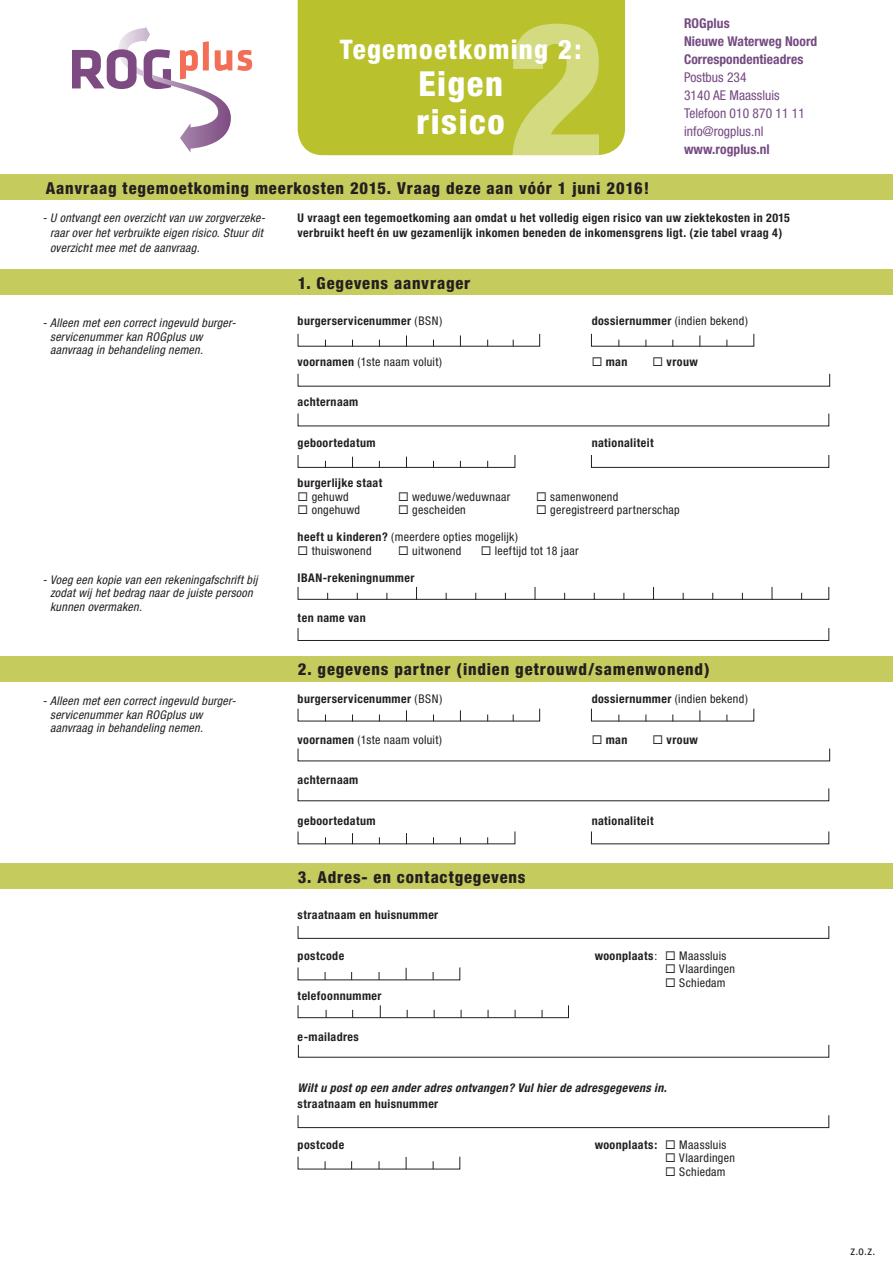
<style>
.page{position:relative;width:893px;height:1263px;background:#fff}
.page>*{position:absolute;margin:0;border:0;box-sizing:border-box;transform-origin:0 0}
.t1{font:800 condensed 191.55px "Helvetica Neue";color:#fff}
.t2{font:800 condensed 34.5px/37.5px "Helvetica Neue";letter-spacing:.045em;color:#fff}
.t3{font:800 condensed 27px "Helvetica Neue";letter-spacing:.045em;color:#fff}
.t4{font:800 condensed 16.5px "Helvetica Neue";letter-spacing:.05em;color:#231f20}
.t5{font:700 condensed 13.5px/18px "Helvetica Neue";letter-spacing:.005em;color:#754a82}
.t6{font:condensed 13.5px/18px "Helvetica Neue";letter-spacing:.005em;color:#754a82}
.t7{font:700 condensed 12px/15px "Helvetica Neue";letter-spacing:.035em;color:#231f20}
.t8{font:italic condensed 12px/13.5px "Helvetica Neue";letter-spacing:.025em;color:#231f20}
.t9{font:condensed 12px "Helvetica Neue";letter-spacing:.025em;color:#231f20}
.t10{font:italic 700 condensed 12px "Helvetica Neue";letter-spacing:.03em;color:#231f20}
.s1{font-weight:400}
.s2{font-weight:700}
</style>
<div class="page">
<div style="left:0;top:269px;width:893px;height:26px;background:#c5cb5c"></div>
<div style="left:0;top:174px;width:893px;height:26px;background:#c5cb5c"></div>
<div style="left:0;top:656px;width:893px;height:25px;background:#c5cb5c"></div>
<div style="left:0;top:863px;width:893px;height:26px;background:#c5cb5c"></div>
<div style="left:298px;top:0;width:327px;height:155px;background:#b9c22d"></div>
<svg style="left:297px;top:373px;width:533px;height:14px"></svg>
<svg style="left:297px;top:455px;width:219px;height:13px"></svg>
<svg style="left:591px;top:333px;width:164px;height:14px"></svg>
<svg style="left:297px;top:333px;width:243px;height:14px"></svg>
<svg style="left:591px;top:455px;width:239px;height:13px"></svg>
<svg style="left:406px;top:968px;width:1px;height:12px"></svg>
<svg style="left:297px;top:413px;width:533px;height:14px"></svg>
<svg style="left:297px;top:628px;width:533px;height:13px"></svg>
<svg style="left:297px;top:587px;width:533px;height:13px"></svg>
<svg style="left:297px;top:748px;width:533px;height:14px"></svg>
<svg style="left:297px;top:831px;width:219px;height:13px"></svg>
<svg style="left:591px;top:708px;width:164px;height:14px"></svg>
<svg style="left:297px;top:708px;width:243px;height:14px"></svg>
<svg style="left:591px;top:831px;width:239px;height:13px"></svg>
<svg style="left:297px;top:788px;width:533px;height:13px"></svg>
<svg style="left:297px;top:926px;width:533px;height:13px"></svg>
<svg style="left:297px;top:1005px;width:272px;height:13px"></svg>
<svg style="left:406px;top:1157px;width:1px;height:12px"></svg>
<svg style="left:297px;top:1115px;width:533px;height:13px"></svg>
<svg style="left:72px;top:26px;width:180px;height:127px"></svg>
<h1 class="t1" style="left:506px;top:-27px;width:101px">2</h1>
<h3 class="t3" style="left:340px;top:32px;width:243px">Tegemoetkoming 2:</h3>
<h2 class="t2" style="left:417px;top:64px;width:90px">Eigen risico</h2>
<h3 class="t4" style="left:46px;top:178px;width:605px">Aanvraag tegemoetkoming meerkosten 2015. Vraag deze aan vóór 1 juni 2016!</h3>
<p class="t5" style="left:684px;top:14px;width:135px">ROGplus<br>Nieuwe Waterweg Noord<br>Correspondentieadres</p>
<p class="t6" style="left:684px;top:68px;width:122px">Postbus 234<br>3140 AE Maassluis<br>Telefoon 010 870 11 11 info@rogplus.nl</p>
<p class="t5" style="left:684px;top:140px;width:87px">www.rogplus.nl</p>
<p class="t8" style="left:50px;top:210px;width:217px;line-height:15px;text-indent:-8px">- U ontvangt een overzicht van uw zorgverzeke&shy;raar over het verbruikte eigen risico. Stuur dit overzicht mee met de aanvraag.</p>
<p class="t8" style="left:50px;top:316px;width:187px;text-indent:-8px">- Alleen met een correct ingevuld burger&shy;servicenummer kan ROGplus uw aanvraag in behandeling nemen.</p>
<p class="t8" style="left:50px;top:572px;width:209px;text-indent:-8px">- Voeg een kopie van een rekeningafschrift bij zodat wij het bedrag naar de juiste persoon kunnen overmaken.</p>
<p class="t8" style="left:50px;top:694px;width:187px;text-indent:-8px">- Alleen met een correct ingevuld burger&shy;servicenummer kan ROGplus uw aanvraag in behandeling nemen.</p>
<p class="t7" style="left:298px;top:210px;width:494px">U vraagt een tegemoetkoming aan omdat u het volledig eigen risico van uw ziektekosten in 2015 verbruikt heeft én uw gezamenlijk inkomen beneden de inkomensgrens ligt. (zie tabel vraag 4)</p>
<h3 class="t4" style="left:298px;top:273px;width:174px">1. Gegevens aanvrager</h3>
<p class="t7" style="left:298px;top:313px;width:146px">burgerservicenummer <span class="s1">(BSN)</span></p>
<p class="t9" style="left:592px;top:314px;width:158px"><span class="s2">dossiernummer</span> (indien bekend)</p>
<p class="t9" style="left:298px;top:355px;width:146px"><span class="s2">voornamen</span> (1ste naam voluit)</p>
<p class="t7" style="left:592px;top:354px;width:37px">◻ man</p>
<p class="t7" style="left:653px;top:354px;width:47px">◻ vrouw</p>
<p class="t7" style="left:298px;top:394px;width:62px">achternaam</p>
<p class="t7" style="left:298px;top:435px;width:79px">geboortedatum</p>
<p class="t7" style="left:592px;top:435px;width:63px">nationaliteit</p>
<p class="t7" style="left:298px;top:475px;width:86px">burgerlijke staat</p>
<p class="t9" style="left:298px;top:490px;width:52px">◻ gehuwd</p>
<p class="t9" style="left:398px;top:490px;width:114px">◻ weduwe/weduwnaar</p>
<p class="t9" style="left:536px;top:490px;width:84px">◻ samenwonend</p>
<p class="t9" style="left:298px;top:503px;width:64px">◻ ongehuwd</p>
<p class="t9" style="left:398px;top:503px;width:69px">◻ gescheiden</p>
<p class="t9" style="left:536px;top:503px;width:145px">◻ geregistreerd partnerschap</p>
<p class="t9" style="left:298px;top:530px;width:222px"><span class="s2">heeft u kinderen?</span> (meerdere opties mogelijk)</p>
<p class="t9" style="left:298px;top:544px;width:76px">◻ thuiswonend</p>
<p class="t9" style="left:398px;top:544px;width:65px">◻ uitwonend</p>
<p class="t9" style="left:481px;top:544px;width:100px">◻ leeftijd tot 18 jaar</p>
<p class="t7" style="left:298px;top:570px;width:118px">IBAN-rekeningnummer</p>
<p class="t7" style="left:298px;top:610px;width:70px">ten name van</p>
<h3 class="t4" style="left:298px;top:659px;width:413px">2. gegevens partner (indien getrouwd/samenwonend)</h3>
<p class="t7" style="left:298px;top:691px;width:146px">burgerservicenummer <span class="s1">(BSN)</span></p>
<p class="t9" style="left:592px;top:692px;width:158px"><span class="s2">dossiernummer</span> (indien bekend)</p>
<p class="t9" style="left:298px;top:733px;width:146px"><span class="s2">voornamen</span> (1ste naam voluit)</p>
<p class="t7" style="left:592px;top:732px;width:37px">◻ man</p>
<p class="t7" style="left:653px;top:732px;width:47px">◻ vrouw</p>
<p class="t7" style="left:298px;top:772px;width:62px">achternaam</p>
<p class="t7" style="left:298px;top:813px;width:79px">geboortedatum</p>
<p class="t7" style="left:592px;top:813px;width:63px">nationaliteit</p>
<h3 class="t4" style="left:298px;top:866px;width:229px">3. Adres- en contactgegevens</h3>
<p class="t7" style="left:298px;top:907px;width:142px">straatnaam en huisnummer</p>
<p class="t7" style="left:298px;top:948px;width:48px">postcode</p>
<p class="t7" style="left:595px;top:948px;width:133px">woonplaats<span class="s1">:</span> ◻ <span class="s1">Maassluis</span></p>
<p class="t9" style="left:665px;top:962px;width:71px">◻ Vlaardingen</p>
<p class="t9" style="left:665px;top:976px;width:62px">◻ Schiedam</p>
<p class="t7" style="left:298px;top:988px;width:85px">telefoonnummer</p>
<p class="t7" style="left:298px;top:1029px;width:63px">e-mailadres</p>
<p class="t10" style="left:298px;top:1080px;width:371px">Wilt u post op een ander adres ontvangen? Vul hier de adresgegevens in.</p>
<p class="t7" style="left:298px;top:1096px;width:142px">straatnaam en huisnummer</p>
<p class="t7" style="left:298px;top:1137px;width:48px">postcode</p>
<p class="t7" style="left:595px;top:1137px;width:133px">woonplaats: ◻ <span class="s1">Maassluis</span></p>
<p class="t9" style="left:665px;top:1151px;width:71px">◻ Vlaardingen</p>
<p class="t9" style="left:665px;top:1165px;width:62px">◻ Schiedam</p>
<p class="t9" style="left:850px;top:1244px;width:26px">z.o.z.</p>
</div>
